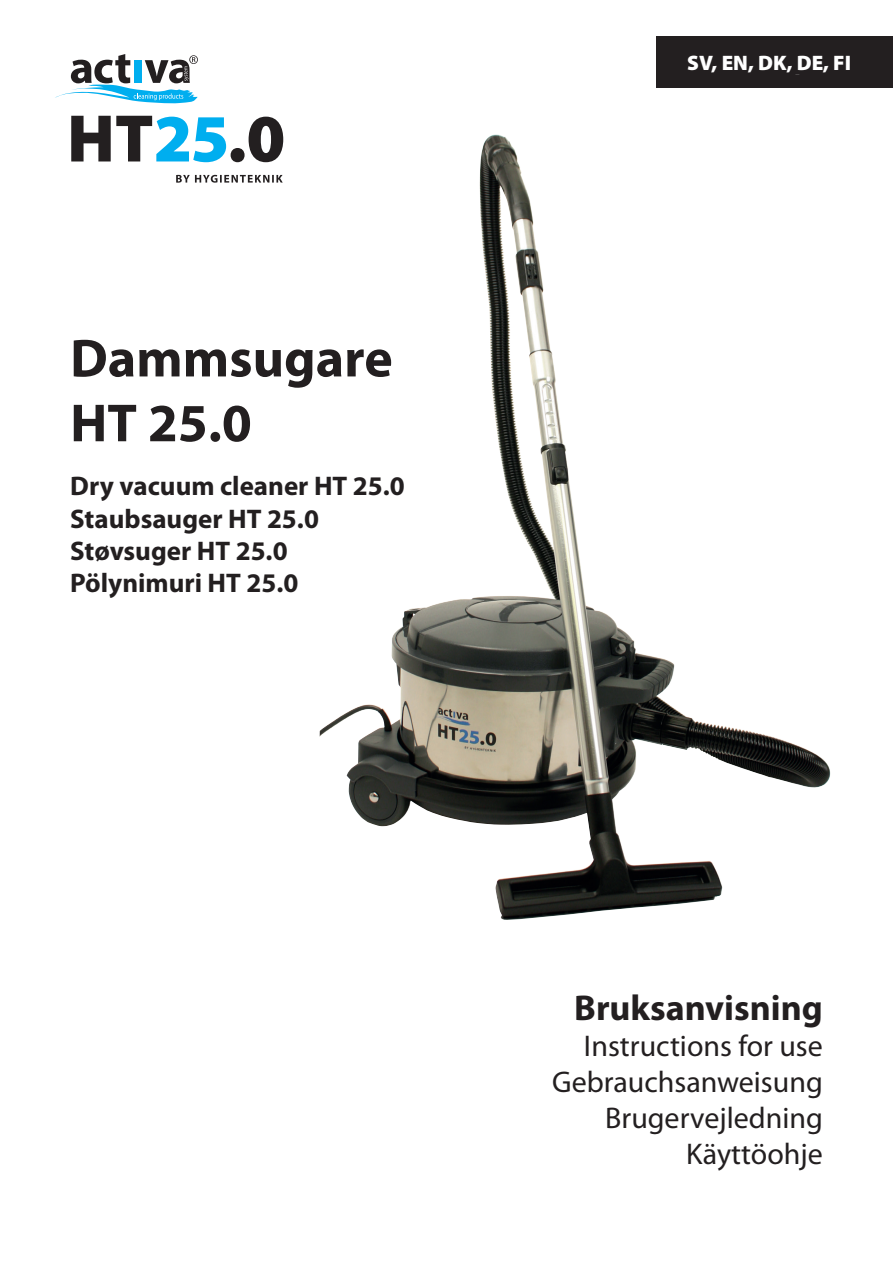
<style>
.page{position:relative;width:893px;height:1263px;background:#fff}
.page>*{position:absolute;margin:0;border:0;box-sizing:border-box;transform-origin:0 0}
.t1{font:700 54px/64.8px "Myriad Pro";color:#231f20}
.t2{font:700 36px "Myriad Pro";color:#231f20}
.t3{font:30px/36px "Myriad Pro";color:#231f20;text-align:right}
.t4{font:700 27px/32.4px "Myriad Pro";color:#231f20}
.t5{font:900 21px "Myriad Pro";color:#fff}
</style>
<div class="page">
<div style="left:657px;top:36px;width:236px;height:51px;background:#231f20"></div>
<img style="left:320px;top:134px;width:454px;height:786px">
<svg style="left:55px;top:54px;width:143px;height:49px"></svg>
<svg style="left:71px;top:116px;width:212px;height:46px"></svg>
<svg style="left:176px;top:175px;width:107px;height:8px"></svg>
<h1 class="t1" style="left:70px;top:324px;width:324px">Dammsugare<br>HT 25.0</h1>
<p class="t4" style="left:70px;top:469px;width:336px">Dry vacuum cleaner HT 25.0<br>Staubsauger HT 25.0<br>Støvsuger HT 25.0<br>Pölynimuri HT 25.0</p>
<p class="t5" style="left:783px;top:49px;width:58px">Språk</p>
<p class="t5" style="left:687px;top:49px;width:165px">SV, EN, DK, DE, FI</p>
<h2 class="t2" style="left:574px;top:984px;width:250px">Bruksanvisning</h2>
<p class="t3" style="left:552px;top:1027px;width:272px">Instructions for use<br>Gebrauchsanweisung<br>Brugervejledning<br>Käyttöohje</p>
</div>
